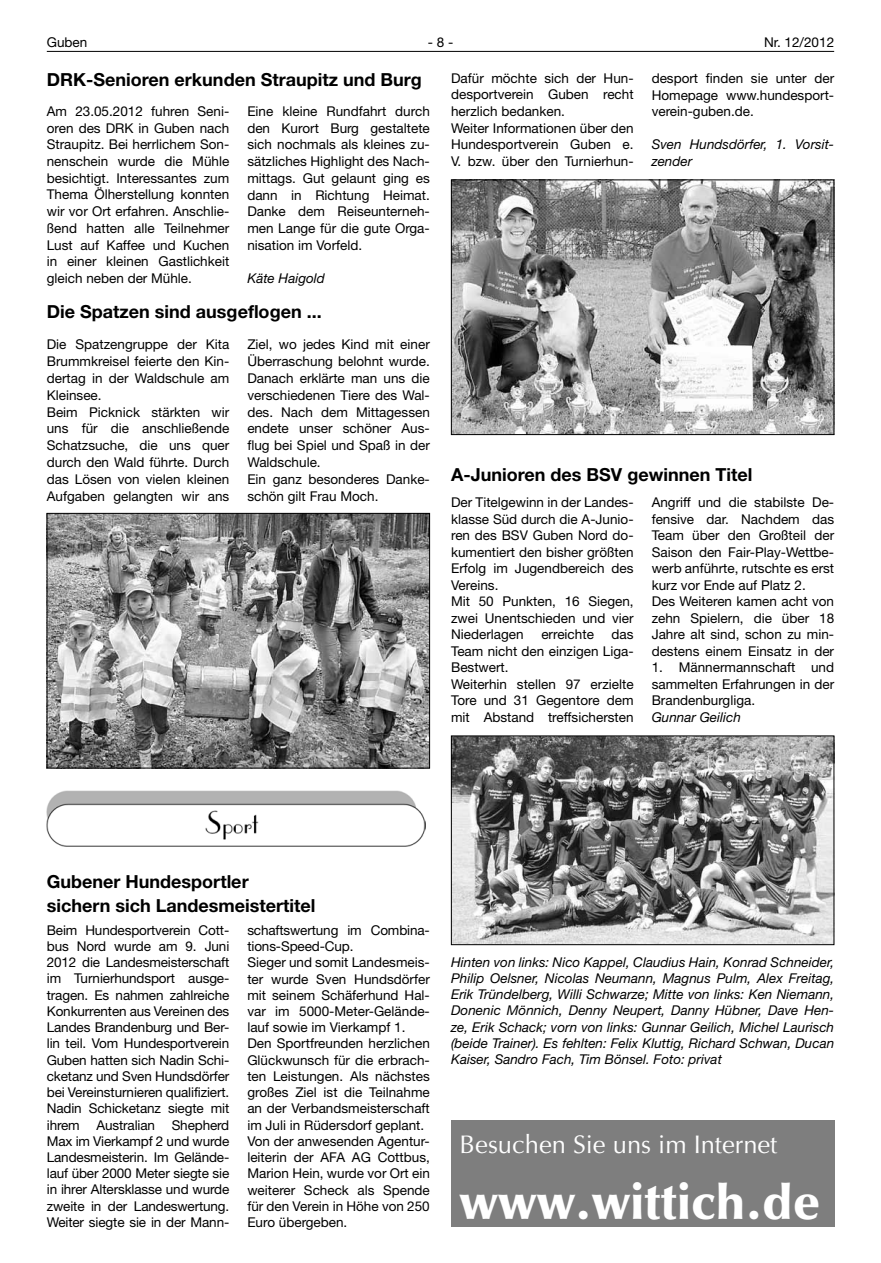
<style>
.page{position:relative;width:881px;height:1263px;background:#fff}
.page>*{position:absolute;margin:0;border:0;box-sizing:border-box;transform-origin:0 0}
.t1{font:900 49.5px "Optima LT";color:#fff}
.t2{font:25.5px "Optima LT";color:#fff}
.t3{font:700 18px/23.4px "Helvetica Neue LT";color:#000}
.t4{font:13.5px/16.2px "Helvetica Neue LT";color:#000}
.t5{font:italic 13.5px/16.2px "Helvetica Neue LT";color:#000}
</style>
<div class="page">
<hr style="left:47px;top:51px;width:786px;height:1px;background:#000">
<img style="left:49px;top:515px;width:378px;height:251px">
<div style="left:47px;top:513px;width:382px;height:255px;border:1px solid #000"></div>
<img style="left:47px;top:790px;width:378px;height:56px">
<img style="left:453px;top:182px;width:378px;height:251px">
<div style="left:451px;top:180px;width:382px;height:255px;border:1px solid #000"></div>
<img style="left:453px;top:738px;width:378px;height:205px">
<div style="left:451px;top:736px;width:382px;height:209px;border:1px solid #000"></div>
<div style="left:451px;top:1120px;width:382px;height:107px;background:#7e7e7e"></div>
<p class="t4" style="left:47px;top:34px;width:42px">Guben</p>
<p class="t4" style="left:427px;top:34px;width:27px">- 8 -</p>
<p class="t4" style="left:763px;top:34px;width:72px">Nr. 12/2012</p>
<h3 class="t3" style="left:47px;top:68px;width:376px">DRK-Senioren erkunden Straupitz und Burg</h3>
<p class="t4" style="left:451px;top:70px;width:184px;line-height:16.6px">Dafür möchte sich der Hun&shy;desportverein Guben recht herzlich bedanken.<br>Weiter Informationen über den<br>Hundesportverein Guben e.<br>V. bzw. über den Turnierhun-</p>
<p class="t4" style="left:651px;top:70px;width:184px;line-height:16.6px;text-align:justify">desport finden sie unter der Homepage www.hundesport&shy;verein-guben.de.</p>
<p class="t4" style="left:47px;top:103px;width:184px;line-height:16.6px;text-align:justify">Am 23.05.2012 fuhren Seni&shy;oren des DRK in Guben nach Straupitz. Bei herrlichem Son&shy;nenschein wurde die Mühle besichtigt. Interessantes zum Thema Ölherstellung konnten wir vor Ort erfahren. Anschlie&shy;ßend hatten alle Teilnehmer Lust auf Kaffee und Kuchen in einer kleinen Gastlichkeit gleich neben der Mühle.</p>
<p class="t4" style="left:247px;top:103px;width:184px;line-height:16.6px;text-align:justify">Eine kleine Rundfahrt durch den Kurort Burg gestaltete sich nochmals als kleines zu&shy;sätzliches Highlight des Nach&shy;mittags. Gut gelaunt ging es dann in Richtung Heimat.<br>Danke dem Reiseunterneh&shy;men Lange für die gute Orga&shy;nisation im Vorfeld.</p>
<p class="t5" style="left:651px;top:136px;width:184px;line-height:16.6px">Sven Hundsdörfer, 1. Vorsit&shy;zender</p>
<p class="t5" style="left:247px;top:270px;width:79px">Käte Haigold</p>
<h3 class="t3" style="left:47px;top:299px;width:276px">Die Spatzen sind ausgeflogen ...</h3>
<p class="t4" style="left:47px;top:336px;width:184px;line-height:16.8px">Die Spatzengruppe der Kita<br>Brummkreisel feierte den Kin&shy;dertag in der Waldschule am<br>Kleinsee.<br>Beim Picknick stärkten wir uns für die anschließende<br>Schatzsuche, die uns quer durch den Wald führte. Durch das Lösen von vielen kleinen<br>Aufgaben gelangten wir ans</p>
<p class="t4" style="left:247px;top:336px;width:184px;line-height:16.8px">Ziel, wo jedes Kind mit einer<br>Überraschung belohnt wurde.<br>Danach erklärte man uns die verschiedenen Tiere des Wal&shy;des. Nach dem Mittagessen endete unser schöner Aus&shy;flug bei Spiel und Spaß in der<br>Waldschule.<br>Ein ganz besonderes Danke&shy;schön gilt Frau Moch.</p>
<h3 class="t3" style="left:451px;top:462px;width:302px">A-Junioren des BSV gewinnen Titel</h3>
<p class="t4" style="left:451px;top:494px;width:184px">Der Titelgewinn in der Landes&shy;klasse Süd durch die A-Junio&shy;ren des BSV Guben Nord do&shy;kumentiert den bisher größten<br>Erfolg im Jugendbereich des<br>Vereins.<br>Mit 50 Punkten, 16 Siegen, zwei Unentschieden und vier<br>Niederlagen</p>
<p class="t4" style="left:651px;top:494px;width:184px">Angriff und die stabilste De&shy;fensive dar. Nachdem das<br>Team über den Großteil der<br>Saison den Fair-Play-Wettbe&shy;werb anführte, rutschte es erst kurz vor Ende auf Platz 2.<br>Des Weiteren kamen acht von zehn Spielern, die über 18<br>Jahre alt sind, schon zu min&shy;destens einem Einsatz in der</p>
<p class="t4" style="left:651px;top:659px;width:184px;text-align:justify">1. Männermannschaft und sammelten Erfahrungen in der Brandenburgliga.</p>
<p class="t5" style="left:651px;top:709px;width:91px">Gunnar Geilich</p>
<p class="t4" style="left:451px;top:626px;width:184px;text-indent:160px">das<br>Team nicht den einzigen Liga-<br>Bestwert.<br>Weiterhin stellen 97 erzielte<br>Tore und 31 Gegentore dem mit Abstand treffsichersten</p>
<p class="t4" style="left:541px;top:626px;width:54px">erreichte</p>
<h3 class="t3" style="left:47px;top:870px;width:270px">Gubener Hundesportler sichern sich Landesmeistertitel</h3>
<p class="t4" style="left:47px;top:922px;width:184px;text-align:justify">Beim Hundesportverein Cott&shy;bus Nord wurde am 9. Juni 2012 die Landesmeisterschaft im Turnierhundsport ausge&shy;tragen. Es nahmen zahlreiche Konkurrenten aus Vereinen des Landes Brandenburg und Ber&shy;lin teil. Vom Hundesportverein Guben hatten sich Nadin Schi&shy;cketanz und Sven Hundsdörfer bei Vereinsturnieren qualifiziert.<br>Nadin Schicketanz siegte mit ihrem Australian Shepherd Max im Vierkampf 2 und wurde Landesmeisterin. Im Gelände&shy;lauf über 2000 Meter siegte sie in ihrer Altersklasse und wurde zweite in der Landeswertung.<br>Weiter siegte sie in der Mann-</p>
<p class="t4" style="left:247px;top:922px;width:184px">schaftswertung im Combina&shy;tions-Speed-Cup.<br>Sieger und somit Landesmeis&shy;ter wurde Sven Hundsdörfer mit seinem Schäferhund Hal&shy;var im 5000-Meter-Gelände&shy;lauf sowie im Vierkampf 1.<br>Den Sportfreunden herzlichen<br>Glückwunsch für die erbrach&shy;ten Leistungen. Als nächstes großes Ziel ist die Teilnahme an der Verbandsmeisterschaft im Juli in Rüdersdorf geplant.<br>Von der anwesenden Agentur&shy;leiterin der AFA AG Cottbus,<br>Marion Hein, wurde vor Ort ein weiterer Scheck als Spende für den Verein in Höhe von 250<br>Euro übergeben.</p>
<p class="t5" style="left:451px;top:954px;width:384px;text-align:justify">Hinten von links: Nico Kappel, Claudius Hain, Konrad Schneider, Philip Oelsner, Nicolas Neumann, Magnus Pulm, Alex Freitag, Erik Tründelberg, Willi Schwarze; Mitte von links: Ken Niemann, Donenic Mönnich, Denny Neupert, Danny Hübner, Dave Hen&shy;ze, Erik Schack; vorn von links: Gunnar Geilich, Michel Laurisch (beide Trainer). Es fehlten: Felix Kluttig, Richard Schwan, Ducan Kaiser, Sandro Fach, Tim Bönsel. Foto: privat</p>
<h2 class="t2" style="left:459px;top:1130px;width:319px">Besuchen Sie uns im Internet</h2>
<h1 class="t1" style="left:459px;top:1173px;width:362px">www.wittich.de</h1>
</div>
